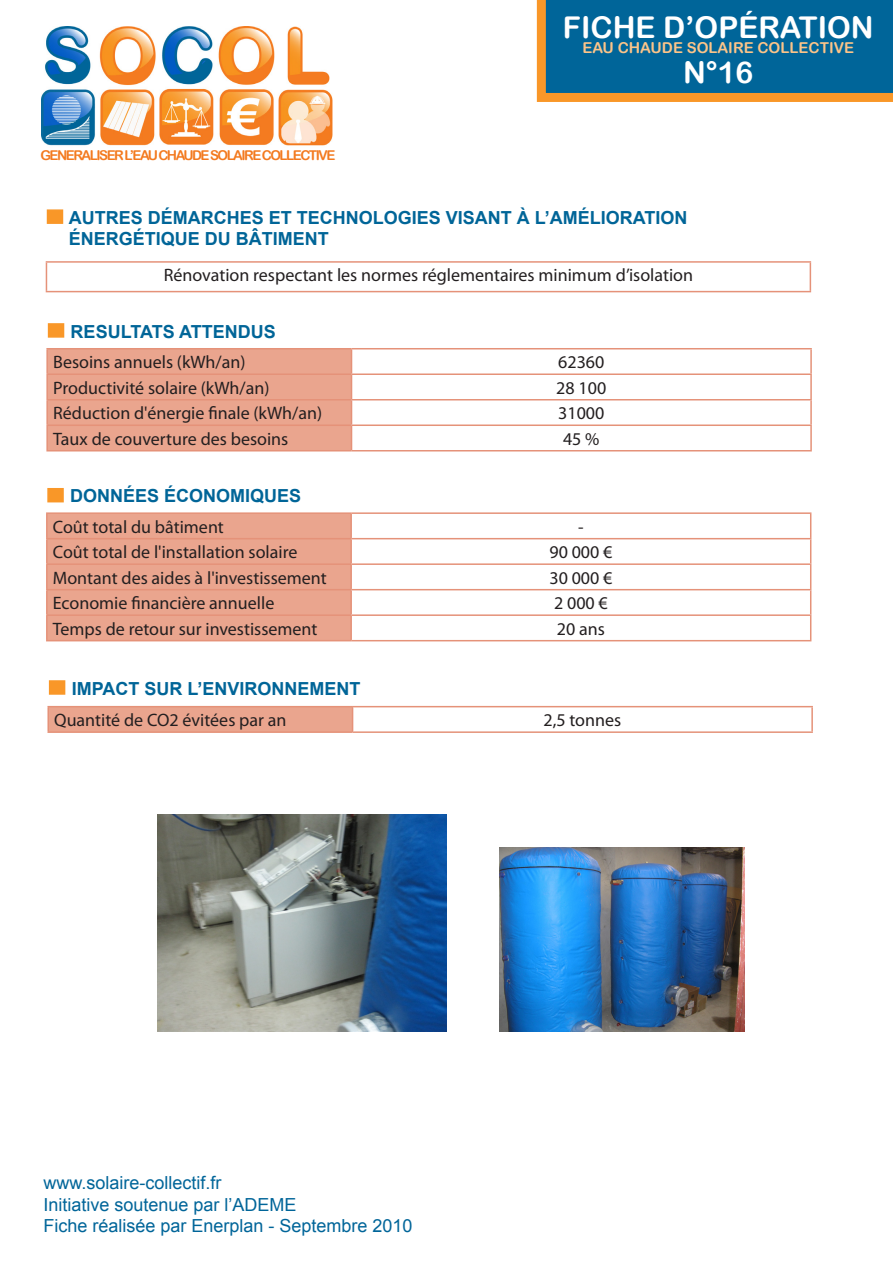
<style>
.page{position:relative;width:893px;height:1263px;background:#fff}
.page>*{position:absolute;margin:0;border:0;box-sizing:border-box;transform-origin:0 0}
.t1{font:30px "Arial Rounded MT Bold";color:#fff}
.t2{font:18px "Myriad Pro";color:#231f20}
.t3{font:700 18px/21.6px "Arial";color:#006598}
.t4{font:18px "Arial";color:#006599}
.t5{font:15px "Arial Rounded MT Bold";color:#fcc489}
.t6{font:13.5px "Arial Rounded MT Bold";letter-spacing:-.11em;color:#f37a1f}
</style>
<div class="page">
<svg style="left:537px;top:0;width:356px;height:102px;background:#1b6a8c"></svg>
<img style="left:41px;top:27px;width:292px;height:119px">
<div style="left:48px;top:323px;width:16px;height:15px;background:#f99728;border:2px solid #f99728"></div>
<div style="left:47px;top:209px;width:16px;height:15px;background:#f99728;border:2px solid #f99728"></div>
<div style="left:47px;top:488px;width:17px;height:14px;background:#f99728;border:2px solid #f99728"></div>
<div style="left:49px;top:680px;width:16px;height:15px;background:#f99728;border:2px solid #f99728"></div>
<hr style="left:46px;top:348px;width:305px;height:1px;background:#e59279">
<hr style="left:46px;top:349px;width:2px;height:24px;background:#e59279">
<hr style="left:46px;top:373px;width:305px;height:2px;background:#e59279">
<hr style="left:46px;top:375px;width:2px;height:24px;background:#e59279">
<hr style="left:46px;top:399px;width:305px;height:1px;background:#e59279">
<hr style="left:46px;top:400px;width:2px;height:24px;background:#e59279">
<hr style="left:46px;top:424px;width:305px;height:2px;background:#e59279">
<hr style="left:46px;top:426px;width:2px;height:24px;background:#e59279">
<hr style="left:46px;top:450px;width:305px;height:1px;background:#e59279">
<hr style="left:351px;top:348px;width:461px;height:1px;background:#e59279">
<hr style="left:810px;top:349px;width:2px;height:24px;background:#e59279">
<hr style="left:351px;top:373px;width:461px;height:2px;background:#e59279">
<hr style="left:810px;top:375px;width:2px;height:24px;background:#e59279">
<hr style="left:351px;top:399px;width:461px;height:1px;background:#e59279">
<hr style="left:810px;top:400px;width:2px;height:24px;background:#e59279">
<hr style="left:351px;top:424px;width:461px;height:2px;background:#e59279">
<svg style="left:48px;top:349px;width:304px;height:101px;background:#e9a38c"></svg>
<hr style="left:810px;top:426px;width:2px;height:24px;background:#e59279">
<hr style="left:351px;top:450px;width:461px;height:1px;background:#e59279">
<div style="left:48px;top:514px;width:302px;height:126px;background:#eaa58e"></div>
<hr style="left:46px;top:512px;width:305px;height:2px;background:#e59279">
<hr style="left:46px;top:514px;width:2px;height:24px;background:#e59279">
<hr style="left:46px;top:538px;width:305px;height:1px;background:#e59279">
<hr style="left:46px;top:539px;width:2px;height:24px;background:#e59279">
<hr style="left:46px;top:563px;width:305px;height:2px;background:#e59279">
<hr style="left:46px;top:565px;width:2px;height:24px;background:#e59279">
<hr style="left:46px;top:589px;width:305px;height:1px;background:#e59279">
<hr style="left:46px;top:590px;width:2px;height:24px;background:#e59279">
<hr style="left:46px;top:614px;width:305px;height:2px;background:#e59279">
<hr style="left:46px;top:616px;width:2px;height:24px;background:#e59279">
<hr style="left:46px;top:640px;width:305px;height:1px;background:#e59279">
<hr style="left:351px;top:512px;width:460px;height:2px;background:#e59279">
<hr style="left:350px;top:514px;width:2px;height:24px;background:#e59279">
<hr style="left:351px;top:538px;width:460px;height:1px;background:#e59279">
<hr style="left:350px;top:539px;width:2px;height:24px;background:#e59279">
<hr style="left:351px;top:563px;width:460px;height:2px;background:#e59279">
<hr style="left:350px;top:565px;width:2px;height:24px;background:#e59279">
<hr style="left:351px;top:589px;width:460px;height:1px;background:#e59279">
<hr style="left:350px;top:590px;width:2px;height:24px;background:#e59279">
<hr style="left:351px;top:614px;width:460px;height:2px;background:#e59279">
<hr style="left:350px;top:616px;width:2px;height:24px;background:#e59279">
<svg style="left:810px;top:514px;width:1px;height:126px"></svg>
<hr style="left:351px;top:640px;width:460px;height:1px;background:#e59279">
<div style="left:48px;top:707px;width:305px;height:25px;background:#eaa58e"></div>
<hr style="left:47px;top:706px;width:306px;height:1px;background:#e59279">
<hr style="left:47px;top:707px;width:2px;height:24px;background:#e59279">
<hr style="left:353px;top:706px;width:460px;height:1px;background:#e59279">
<svg style="left:352px;top:707px;width:1px;height:24px"></svg>
<hr style="left:811px;top:707px;width:2px;height:24px;background:#e59279">
<hr style="left:47px;top:731px;width:306px;height:2px;background:#e59279">
<hr style="left:353px;top:731px;width:460px;height:2px;background:#e59279">
<img style="left:157px;top:814px;width:289px;height:217px">
<img style="left:500px;top:848px;width:244px;height:183px">
<hr style="left:46px;top:261px;width:765px;height:2px;background:#e59279">
<svg style="left:46px;top:263px;width:1px;height:28px"></svg>
<svg style="left:810px;top:263px;width:1px;height:28px"></svg>
<hr style="left:46px;top:291px;width:765px;height:1px;background:#e59279">
<p class="t6" style="left:40px;top:147px;width:297px">GENERALISER L’EAU CHAUDE SOLAIRE COLLECTIVE</p>
<p class="t1" style="left:563px;top:9px;width:312px">FICHE D’OPÉRATION</p>
<p class="t5" style="left:582px;top:39px;width:273px">EAU CHAUDE SOLAIRE COLLECTIVE</p>
<p class="t1" style="left:683px;top:54px;width:72px">N°16</p>
<p class="t3" style="left:69px;top:207px;width:620px">AUTRES DÉMARCHES ET TECHNOLOGIES VISANT À L’AMÉLIORATION<br>ÉNERGÉTIQUE DU BÂTIMENT</p>
<p class="t2" style="left:164px;top:264px;width:531px">Rénovation respectant les normes réglementaires minimum d’isolation</p>
<p class="t3" style="left:71px;top:321px;width:207px">RESULTATS ATTENDUS</p>
<p class="t2" style="left:53px;top:351px;width:194px">Besoins annuels (kWh/an)</p>
<p class="t2" style="left:558px;top:351px;width:48px">62360</p>
<p class="t2" style="left:53px;top:377px;width:218px">Productivité solaire (kWh/an)</p>
<p class="t2" style="left:556px;top:377px;width:51px">28 100</p>
<p class="t2" style="left:53px;top:402px;width:270px">Réduction d'énergie finale (kWh/an)</p>
<p class="t2" style="left:558px;top:402px;width:48px">31000</p>
<p class="t2" style="left:53px;top:428px;width:237px">Taux de couverture des besoins</p>
<p class="t2" style="left:563px;top:428px;width:38px">45 %</p>
<p class="t3" style="left:70px;top:486px;width:233px">DONNÉES ÉCONOMIQUES</p>
<p class="t2" style="left:53px;top:515px;width:173px">Coût total du bâtiment</p>
<p class="t2" style="left:578px;top:515px;width:7px">-</p>
<p class="t2" style="left:53px;top:541px;width:246px">Coût total de l'installation solaire</p>
<p class="t2" style="left:549px;top:541px;width:65px">90 000 €</p>
<p class="t2" style="left:53px;top:566px;width:275px">Montant des aides à l'investissement</p>
<p class="t2" style="left:549px;top:566px;width:65px">30 000 €</p>
<p class="t2" style="left:53px;top:592px;width:223px">Economie financière annuelle</p>
<p class="t2" style="left:554px;top:592px;width:55px">2 000 €</p>
<p class="t2" style="left:53px;top:617px;width:266px">Temps de retour sur investissement</p>
<p class="t2" style="left:557px;top:617px;width:50px">20 ans</p>
<p class="t3" style="left:72px;top:678px;width:290px">IMPACT SUR L’ENVIRONNEMENT</p>
<p class="t2" style="left:54px;top:709px;width:234px">Quantité de CO2 évitées par an</p>
<p class="t2" style="left:543px;top:709px;width:79px">2,5 tonnes</p>
<p class="t4" style="left:43px;top:1171px;width:180px">www.solaire-collectif.fr</p>
<p class="t4" style="left:43px;top:1192px;width:255px">Initiative soutenue par l’ADEME</p>
<p class="t4" style="left:43px;top:1214px;width:371px">Fiche réalisée par Enerplan - Septembre 2010</p>
</div>
